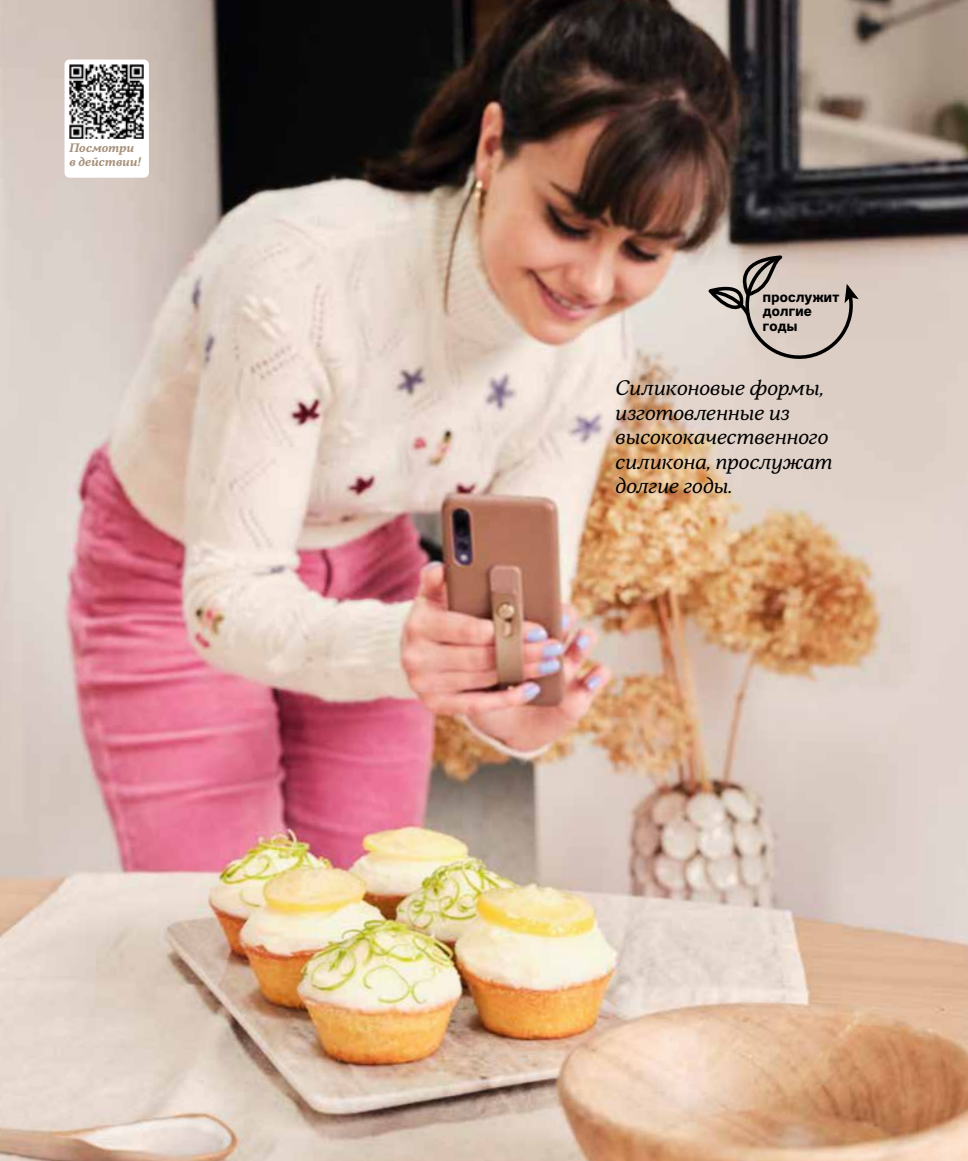
<style>
.page{position:relative;width:968px;height:1161px;background:#fff}
.page>*{position:absolute;margin:0;border:0;box-sizing:border-box;transform-origin:0 0}
.t1{font:italic 21px/24.5px "Tupper Serif";color:#000}
.t2{font:700 14px/14.7px "Tupper PRO";letter-spacing:.015em;color:#000}
.t3{font:italic 700 12.25px/14px "Tupper Serif";letter-spacing:.015em;color:#a8917c}
</style>
<div class="page">
<img style="left:0;top:0;width:967px;height:1161px">
<svg style="left:705px;top:253px;width:155px;height:111px;background:#c6bab2"></svg>
<div style="left:64px;top:60px;width:85px;height:118px;background:#fff;border-radius:5px"></div>
<img style="left:69px;top:64px;width:75px;height:75px">
<p class="t3" style="left:69px;top:141px;width:73px">Посмотри в действии!</p>
<p class="t2" style="left:762px;top:289px;width:78px">прослужит долгие годы</p>
<p class="t1" style="left:615px;top:375px;width:218px">Cиликоновые формы, изготовленные из высококачественного силикона, прослужат долгие годы.</p>
</div>
